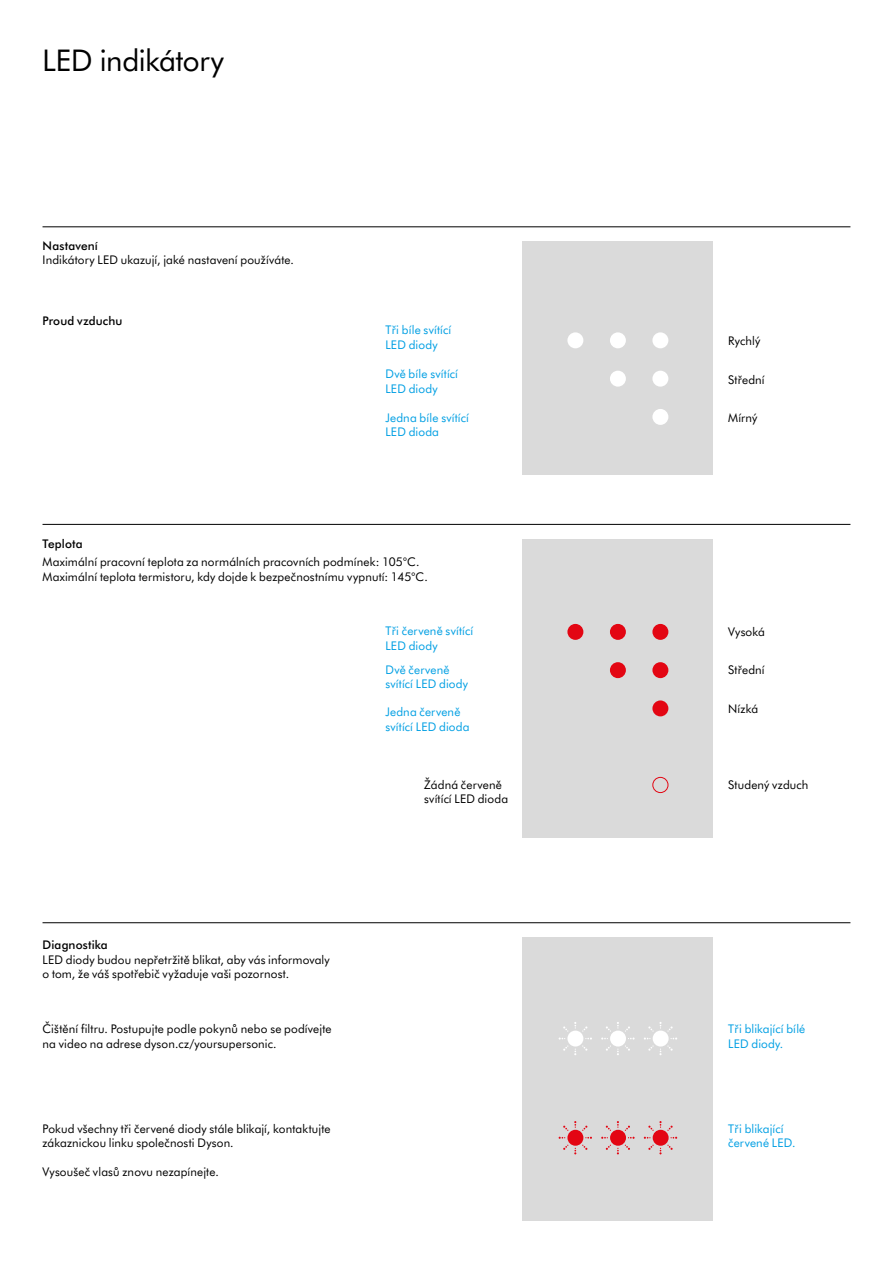
<style>
.page{position:relative;width:893px;height:1263px;background:#fff}
.page>*{position:absolute;margin:0;border:0;box-sizing:border-box;transform-origin:0 0}
.t1{font:30px "Dyson Futura";letter-spacing:-.01em;color:#000}
.t2{font:12px/14.4px "Dyson Futura";letter-spacing:.015em;color:#000}
.t3{font:12px/14.4px "Dyson Futura";letter-spacing:.015em;color:#009fe3}
.t4{font:500 12px "Dyson Futura";letter-spacing:.015em;color:#000}
</style>
<div class="page">
<div style="left:522px;top:937px;width:191px;height:283px;background:#dadada"></div>
<div style="left:522px;top:539px;width:191px;height:299px;background:#dadada"></div>
<div style="left:522px;top:241px;width:191px;height:234px;background:#dadada"></div>
<div style="left:652px;top:332px;width:16px;height:16px;background:#fff;border-radius:50%"></div>
<div style="left:652px;top:371px;width:16px;height:16px;background:#fff;border-radius:50%"></div>
<div style="left:652px;top:409px;width:16px;height:16px;background:#fff;border-radius:50%"></div>
<div style="left:652px;top:624px;width:16px;height:16px;background:#e30613;border-radius:50%"></div>
<div style="left:652px;top:662px;width:16px;height:16px;background:#e30613;border-radius:50%"></div>
<div style="left:652px;top:700px;width:16px;height:16px;background:#e30613;border-radius:50%"></div>
<div style="left:653px;top:1030px;width:16px;height:16px;background:#fff;border-radius:50%"></div>
<div style="left:653px;top:1130px;width:16px;height:16px;background:#e30613;border-radius:50%"></div>
<div style="left:610px;top:371px;width:16px;height:16px;background:#fff;border-radius:50%"></div>
<div style="left:567px;top:332px;width:16px;height:16px;background:#fff;border-radius:50%"></div>
<div style="left:610px;top:332px;width:16px;height:16px;background:#fff;border-radius:50%"></div>
<div style="left:567px;top:624px;width:16px;height:16px;background:#e30613;border-radius:50%"></div>
<div style="left:610px;top:624px;width:16px;height:16px;background:#e30613;border-radius:50%"></div>
<div style="left:652px;top:777px;width:16px;height:16px;border:1px solid #e30613;border-radius:50%"></div>
<div style="left:610px;top:662px;width:16px;height:16px;background:#e30613;border-radius:50%"></div>
<svg style="left:648px;top:1045px;width:25px;height:10px"></svg>
<svg style="left:644px;top:1022px;width:33px;height:17px"></svg>
<div style="left:610px;top:1030px;width:16px;height:16px;background:#fff;border-radius:50%"></div>
<svg style="left:625px;top:1026px;width:10px;height:13px"></svg>
<svg style="left:601px;top:1026px;width:10px;height:13px"></svg>
<div style="left:567px;top:1030px;width:16px;height:16px;background:#fff;border-radius:50%"></div>
<svg style="left:582px;top:1026px;width:10px;height:13px"></svg>
<svg style="left:559px;top:1026px;width:9px;height:13px"></svg>
<svg style="left:644px;top:1137px;width:33px;height:17px"></svg>
<svg style="left:648px;top:1121px;width:25px;height:10px"></svg>
<div style="left:610px;top:1130px;width:16px;height:16px;background:#e30613;border-radius:50%"></div>
<svg style="left:617px;top:1121px;width:2px;height:7px"></svg>
<svg style="left:625px;top:1125px;width:5px;height:6px"></svg>
<svg style="left:601px;top:1137px;width:10px;height:13px"></svg>
<svg style="left:625px;top:1137px;width:10px;height:13px"></svg>
<svg style="left:606px;top:1125px;width:5px;height:6px"></svg>
<div style="left:567px;top:1130px;width:16px;height:16px;background:#e30613;border-radius:50%"></div>
<svg style="left:574px;top:1121px;width:2px;height:7px"></svg>
<svg style="left:582px;top:1125px;width:5px;height:6px"></svg>
<svg style="left:559px;top:1137px;width:9px;height:13px"></svg>
<svg style="left:582px;top:1137px;width:10px;height:13px"></svg>
<svg style="left:563px;top:1125px;width:5px;height:6px"></svg>
<hr style="left:43px;top:226px;width:807px;height:1px;background:#000">
<hr style="left:43px;top:524px;width:807px;height:1px;background:#000">
<hr style="left:43px;top:922px;width:807px;height:1px;background:#000">
<h1 class="t1" style="left:43px;top:40px;width:183px">LED indikátory</h1>
<p class="t4" style="left:43px;top:237px;width:57px">Nastavení</p>
<p class="t2" style="left:43px;top:252px;width:253px">Indikátory LED ukazují, jaké nastavení používáte.</p>
<p class="t4" style="left:43px;top:313px;width:81px">Proud vzduchu</p>
<p class="t3" style="left:385px;top:322px;width:67px">Tři bíle svítící<br>LED diody</p>
<p class="t2" style="left:728px;top:333px;width:34px">Rychlý</p>
<p class="t3" style="left:385px;top:366px;width:74px">Dvě bíle svítící<br>LED diody</p>
<p class="t2" style="left:728px;top:372px;width:38px">Střední</p>
<p class="t3" style="left:385px;top:410px;width:85px">Jedna bíle svítící<br>LED dioda</p>
<p class="t2" style="left:728px;top:410px;width:31px">Mírný</p>
<p class="t4" style="left:43px;top:535px;width:42px">Teplota</p>
<p class="t2" style="left:43px;top:553px;width:387px;line-height:15.1px">Maximální pracovní teplota za normálních pracovních podmínek: 105°C.<br>Maximální teplota termistoru, kdy dojde k bezpečnostnímu vypnutí: 145°C.</p>
<p class="t3" style="left:385px;top:623px;width:89px">Tři červeně svítící<br>LED diody</p>
<p class="t2" style="left:728px;top:624px;width:38px">Vysoká</p>
<p class="t3" style="left:385px;top:662px;width:84px">Dvě červeně svítící LED diody</p>
<p class="t2" style="left:728px;top:662px;width:38px">Střední</p>
<p class="t3" style="left:385px;top:704px;width:86px">Jedna červeně svítící LED dioda</p>
<p class="t2" style="left:728px;top:701px;width:31px">Nízká</p>
<p class="t4" style="left:43px;top:936px;width:67px">Diagnostika</p>
<p class="t2" style="left:43px;top:952px;width:289px">LED diody budou nepřetržitě blikat, aby vás informovaly o tom, že váš spotřebič vyžaduje vaši pozornost.</p>
<p class="t2" style="left:43px;top:1021px;width:291px">Čištění filtru. Postupujte podle pokynů nebo se podívejte na video na adrese dyson.cz/yoursupersonic.</p>
<p class="t2" style="left:43px;top:1121px;width:290px">Pokud všechny tři červené diody stále blikají, kontaktujte zákaznickou linku společnosti Dyson.</p>
<p class="t2" style="left:43px;top:1164px;width:178px">Vysoušeč vlasů znovu nezapínejte.</p>
<p class="t2" style="left:424px;top:777px;width:85px">Žádná červeně svítící LED dioda</p>
<p class="t2" style="left:728px;top:777px;width:82px">Studený vzduch</p>
<p class="t3" style="left:728px;top:1021px;width:79px">Tři blikající bílé<br>LED diody.</p>
<p class="t3" style="left:728px;top:1121px;width:69px">Tři blikající červené LED.</p>
</div>
